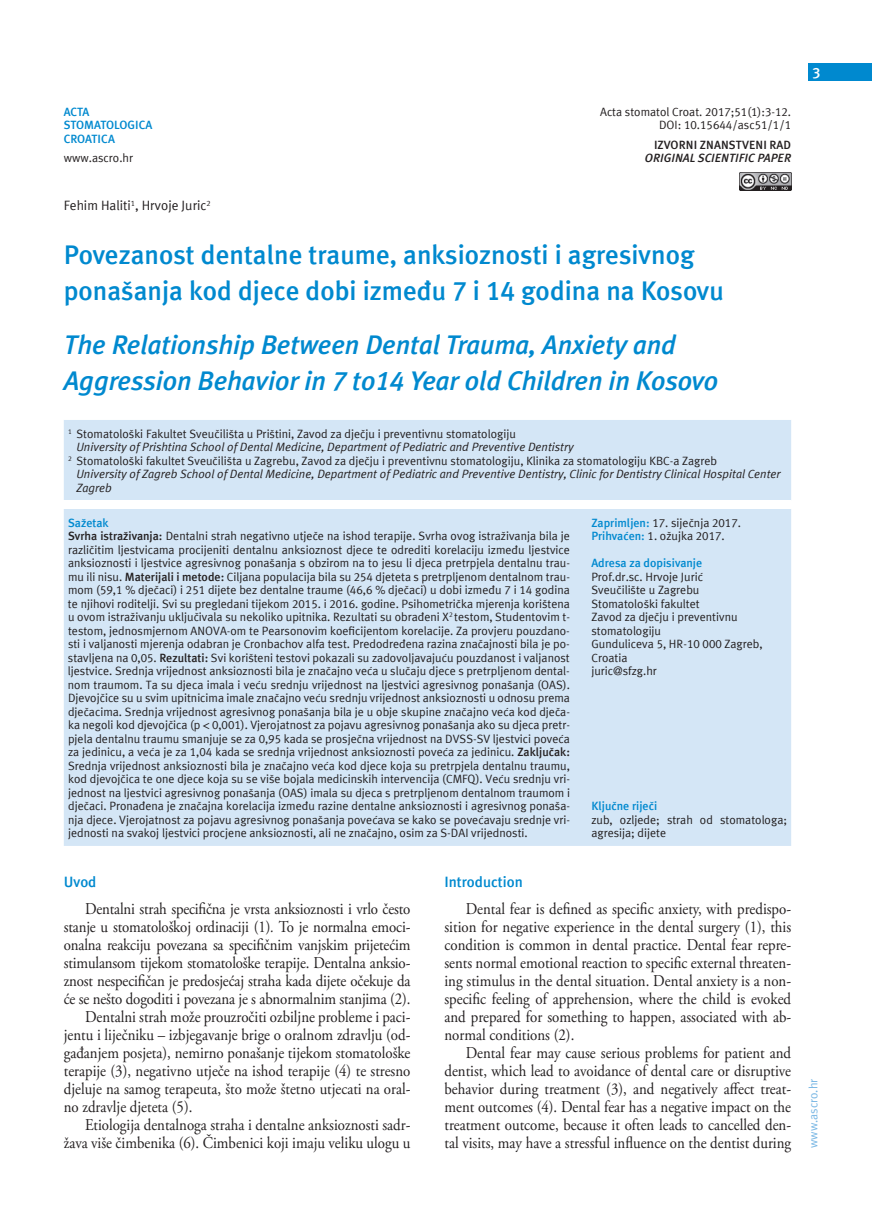
<style>
.page{position:relative;width:872px;height:1212px;background:#fff}
.page>*{position:absolute;margin:0;border:0;box-sizing:border-box;transform-origin:0 0}
.t1{font:700 27px/36px "Meta ASC";color:#0089cf}
.t2{font:italic 700 27px/36px "Meta ASC";letter-spacing:-.005em;color:#0089cf}
.t3{font:16.5px/18px "Adobe Garamond Pro";color:#231f20;text-align:justify;scale:.9 1}
.t4{font:700 15px "Meta ASC";color:#0089cf}
.t5{font:700 15px "Meta ASC";color:#fff}
.t6{font:13.5px "Meta ASC";color:#231f20}
.t7{font:12px/13.5px "Meta ASC";color:#231f20}
.t8{font:italic 12px "Meta ASC";color:#231f20}
.t9{font:700 12px/13.5px "Meta ASC";color:#0089cf}
.t10{font:italic 700 12px "Meta ASC";letter-spacing:.005em;color:#231f20}
.t11{font:700 12px "Meta ASC";letter-spacing:.005em;color:#231f20}
.t12{font:12px "Meta ASC";color:#77b6e4}
.s1{font-weight:700;color:#0089cf}
.s2{font-weight:700}
.s3{font-style:italic}
</style>
<div class="page">
<div style="left:808px;top:64px;width:64px;height:17px;background:#0089cf"></div>
<div style="left:64px;top:420px;width:727px;height:426px;background:#d4e6f6"></div>
<div style="left:64px;top:500px;width:727px;height:9px;background:#fff"></div>
<img style="left:739px;top:172px;width:52px;height:18px">
<p class="t9" style="left:64px;top:105px;width:90px">ACTA<br>STOMATOLOGICA<br>CROATICA</p>
<p class="t7" style="left:64px;top:151px;width:71px">www.ascro.hr</p>
<p class="t7" style="left:600px;top:105px;width:192px;text-align:right">Acta stomatol Croat. 2017;51(1):3-12.<br>DOI: 10.15644/asc51/1/1</p>
<p class="t11" style="left:654px;top:138px;width:139px">IZVORNI ZNANSTVENI RAD</p>
<p class="t10" style="left:645px;top:151px;width:148px">ORIGINAL SCIENTIFIC PAPER</p>
<p class="t6" style="left:64px;top:198px;width:148px">Fehim Haliti<sup>1</sup>, Hrvoje Juric<sup>2</sup></p>
<h1 class="t1" style="left:64px;top:237px;width:662px">Povezanost dentalne traume, anksioznosti i agresivnog ponašanja kod djece dobi između 7 i 14 godina na Kosovu</h1>
<h1 class="t2" style="left:64px;top:327px;width:656px">The Relationship Between Dental Trauma, Anxiety and<br>Aggression Behavior in 7 to14 Year old Children in Kosovo</h1>
<p class="t7" style="left:68px;top:427px;width:449px"><sup>1</sup> Stomatološki Fakultet Sveučilišta u Prištini, Zavod za dječju i preventivnu stomatologiju</p>
<p class="t8" style="left:77px;top:440px;width:498px">University of Prishtina School of Dental Medicine, Department of Pediatric and Preventive Dentistry</p>
<p class="t7" style="left:68px;top:454px;width:650px"><sup>2</sup> Stomatološki fakultet Sveučilišta u Zagrebu, Zavod za dječju i preventivnu stomatologiju, Klinika za stomatologiju KBC-a Zagreb</p>
<p class="t8" style="left:77px;top:467px;width:705px">University of Zagreb School of Dental Medicine, Department of Pediatric and Preventive Dentistry, Clinic for Dentistry Clinical Hospital Center</p>
<p class="t8" style="left:77px;top:481px;width:37px">Zagreb</p>
<p class="t7" style="left:68px;top:516px;width:504px"><span class="s1">Sažetak<br></span><span class="s2">Svrha istraživanja:</span> Dentalni strah negativno utječe na ishod terapije. Svrha ovog istraživanja bila je različitim ljestvicama procijeniti dentalnu anksioznost djece te odrediti korelaciju između ljestvice anksioznosti i ljestvice agresivnog ponašanja s obzirom na to jesu li djeca pretrpjela dentalnu trau&shy;mu ili nisu. <span class="s2">Materijali i metode:</span> Ciljana populacija bila su 254 djeteta s pretrpljenom dentalnom trau&shy;mom (59,1 % dječaci) i 251 dijete bez dentalne traume (46,6 % dječaci) u dobi između 7 i 14 godina te njihovi roditelji. Svi su pregledani tijekom 2015. i 2016. godine. Psihometrička mjerenja korištena u ovom istraživanju uključivala su nekoliko upitnika. Rezultati su obrađeni X<sup>2</sup> testom, Studentovim t&shy;testom, jednosmjernom ANOVA-om te Pearsonovim koeficijentom korelacije. Za provjeru pouzdano&shy;sti i valjanosti mjerenja odabran je Cronbachov alfa test. Predodređena razina značajnosti bila je po&shy;stavljena na 0,05. <span class="s2">Rezultati:</span> Svi korišteni testovi pokazali su zadovoljavajuću pouzdanost i valjanost ljestvice. Srednja vrijednost anksioznosti bila je značajno veća u slučaju djece s pretrpljenom dental&shy;nom traumom. Ta su djeca imala i veću srednju vrijednost na ljestvici agresivnog ponašanja (OAS).<br>Djevojčice su u svim upitnicima imale značajno veću srednju vrijednost anksioznosti u odnosu prema dječacima. Srednja vrijednost agresivnog ponašanja bila je u obje skupine značajno veća kod dječa&shy;ka negoli kod djevojčica (p &lt; 0,001). Vjerojatnost za pojavu agresivnog ponašanja ako su djeca pretr&shy;pjela dentalnu traumu smanjuje se za 0,95 kada se prosječna vrijednost na DVSS-SV ljestvici poveća za jedinicu, a veća je za 1,04 kada se srednja vrijednost anksioznosti poveća za jedinicu. <span class="s2">Zaključak:<br></span>Srednja vrijednost anksioznosti bila je značajno veća kod djece koja su pretrpjela dentalnu traumu, kod djevojčica te one djece koja su se više bojala medicinskih intervencija (CMFQ). Veću srednju vri&shy;jednost na ljestvici agresivnog ponašanja (OAS) imala su djeca s pretrpljenom dentalnom traumom i dječaci. Pronađena je značajna korelacija između razine dentalne anksioznosti i agresivnog ponaša&shy;nja djece. Vjerojatnost za pojavu agresivnog ponašanja povećava se kako se povećavaju srednje vri&shy;jednosti na svakoj ljestvici procjene anksioznosti, ali ne značajno, osim za S-DAI vrijednosti.</p>
<p class="t7" style="left:591px;top:516px;width:151px"><span class="s1">Zaprimljen:</span> 17. siječnja 2017.<br><span class="s1">Prihvaćen:</span> 1. ožujka 2017.</p>
<p class="t9" style="left:591px;top:556px;width:112px">Adresa za dopisivanje</p>
<p class="t7" style="left:591px;top:570px;width:173px">Prof.dr.sc. Hrvoje Jurić<br>Sveučilište u Zagrebu<br>Stomatološki fakultet<br>Zavod za dječju i preventivnu stomatologiju<br>Gunduliceva 5, HR-10 000 Zagreb,<br>Croatia<br>juric@sfzg.hr</p>
<p class="t9" style="left:591px;top:799px;width:67px">Ključne riječi</p>
<p class="t7" style="left:591px;top:813px;width:197px">zub, ozljede; strah od stomatologa; agresija; dijete</p>
<p class="t4" style="left:64px;top:873px;width:34px">Uvod</p>
<h2 class="t3" style="left:85px;top:900px;width:363px">Dentalni strah specifična je vrsta anksioznosti i vrlo često</h2>
<h2 class="t3" style="left:64px;top:918px;width:387px">stanje u stomatološkoj ordinaciji (1)<span class="s3">.</span> To je normalna emoci-</h2>
<h2 class="t3" style="left:64px;top:936px;width:387px">onalna reakciju povezana sa specifičnim vanjskim prijetećim</h2>
<h2 class="t3" style="left:64px;top:954px;width:387px">stimulansom tijekom stomatološke terapije. Dentalna anksio-</h2>
<h2 class="t3" style="left:64px;top:972px;width:387px">znost nespecifičan je predosjećaj straha kada dijete očekuje da</h2>
<h2 class="t3" style="left:64px;top:990px;width:387px">će se nešto dogoditi i povezana je s abnormalnim stanjima (2).</h2>
<h2 class="t3" style="left:85px;top:1008px;width:363px">Dentalni strah može prouzročiti ozbiljne probleme i paci-</h2>
<h2 class="t3" style="left:64px;top:1026px;width:387px">jentu i liječniku – izbjegavanje brige o oralnom zdravlju (od-</h2>
<h2 class="t3" style="left:64px;top:1044px;width:387px">gađanjem posjeta), nemirno ponašanje tijekom stomatološke</h2>
<h2 class="t3" style="left:64px;top:1062px;width:387px">terapije (3), negativno utječe na ishod terapije (4) te stresno</h2>
<h2 class="t3" style="left:64px;top:1080px;width:387px">djeluje na samog terapeuta, što može štetno utjecati na oral-</h2>
<h2 class="t3" style="left:64px;top:1098px;width:145px">no zdravlje djeteta (5).</h2>
<h2 class="t3" style="left:85px;top:1116px;width:363px">Etiologija dentalnoga straha i dentalne anksioznosti sadr-</h2>
<h2 class="t3" style="left:64px;top:1134px;width:386px">žava više čimbenika (6). Čimbenici koji imaju veliku ulogu u</h2>
<p class="t4" style="left:444px;top:873px;width:80px">Introduction</p>
<p class="t3" style="left:444px;top:900px;width:387px;text-indent:21px">Dental fear is defined as specific anxiety, with predispo&shy;sition for negative experience in the dental surgery (1), this condition is common in dental practice. Dental fear repre&shy;sents normal emotional reaction to specific external threaten&shy;ing stimulus in the dental situation. Dental anxiety is a non&shy;specific feeling of apprehension, where the child is evoked and prepared for something to happen, associated with ab&shy;normal conditions (2).</p>
<p class="t3" style="left:444px;top:1044px;width:387px;text-indent:21px">Dental fear may cause serious problems for patient and dentist, which lead to avoidance of dental care or disruptive behavior during treatment (3), and negatively affect treat&shy;ment outcomes (4). Dental fear has a negative impact on the treatment outcome, because it often leads to cancelled den&shy;tal visits, may have a stressful influence on the dentist during</p>
<p class="t5" style="left:812px;top:64px;width:10px">3</p>
<p class="t12" style="left:806px;top:1148px;width:71px;rotate:-90deg">www.ascro.hr</p>
</div>
